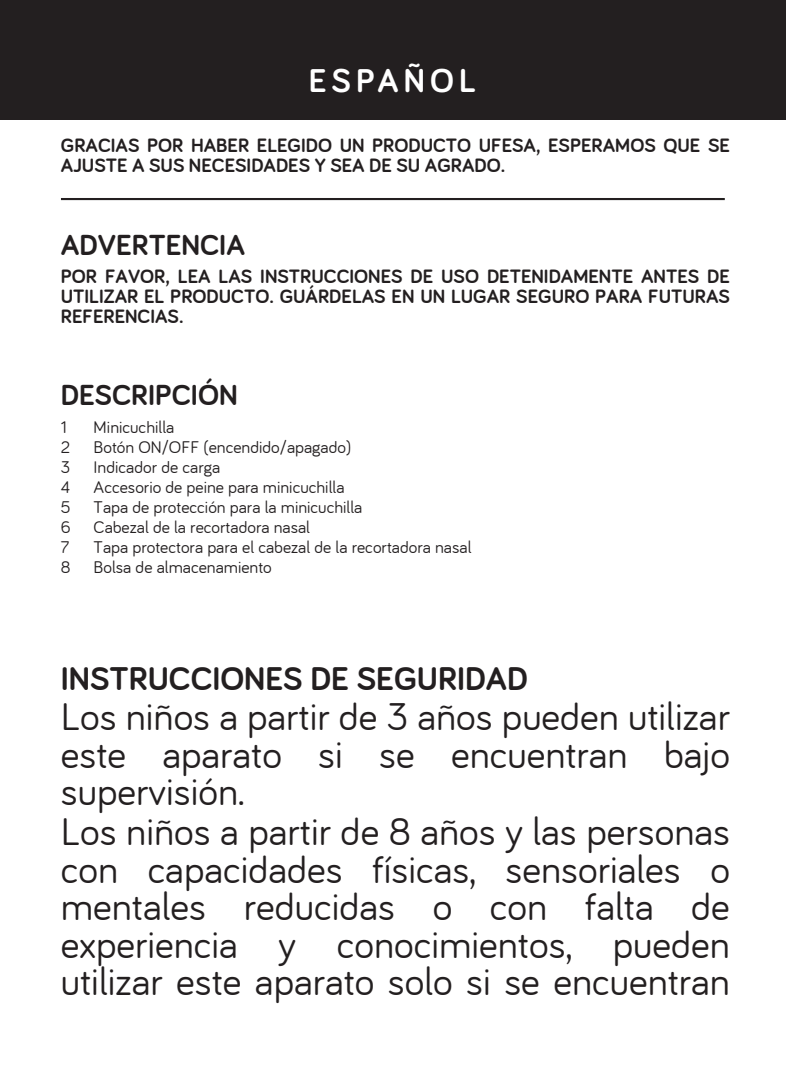
<style>
.page{position:relative;width:787px;height:1092px;background:#fff}
.page>*{position:absolute;margin:0;border:0;box-sizing:border-box;transform-origin:0 0}
.t1{font:40px/37.8px "Bariol";color:#231f20}
.t2{font:700 34px "Bariol";color:#231f20}
.t3{font:700 34px "Bariol";letter-spacing:.15em;color:#fff}
.t4{font:700 30px "Bariol";color:#231f20}
.t5{font:700 20px/20px "Bariol";color:#231f20}
.t6{font:17.5px "Bariol";color:#231f20}
</style>
<div class="page">
<div style="left:0;top:0;width:785px;height:119px;background:#231f20"></div>
<hr style="left:61px;top:198px;width:663px;height:2px;background:#231f20">
<p class="t3" style="left:309px;top:58px;width:169px">ESPAÑOL</p>
<p class="t5" style="left:61px;top:136px;width:670px">GRACIAS POR HABER ELEGIDO UN PRODUCTO UFESA, ESPERAMOS QUE SE<br>AJUSTE A SUS NECESIDADES Y SEA DE SU AGRADO.</p>
<p class="t4" style="left:61px;top:228px;width:186px">ADVERTENCIA</p>
<p class="t5" style="left:61px;top:266px;width:670px;text-align:justify">POR FAVOR, LEA LAS INSTRUCCIONES DE USO DETENIDAMENTE ANTES DE UTILIZAR EL PRODUCTO. GUÁRDELAS EN UN LUGAR SEGURO PARA FUTURAS REFERENCIAS.</p>
<p class="t4" style="left:61px;top:378px;width:178px">DESCRIPCIÓN</p>
<p class="t6" style="left:61px;top:417px;width:8px">1</p>
<p class="t6" style="left:94px;top:417px;width:82px">Minicuchilla</p>
<p class="t6" style="left:61px;top:437px;width:11px">2</p>
<p class="t6" style="left:94px;top:437px;width:259px">Botón ON/OFF (encendido/apagado)</p>
<p class="t6" style="left:61px;top:457px;width:11px">3</p>
<p class="t6" style="left:94px;top:457px;width:128px">Indicador de carga</p>
<p class="t6" style="left:61px;top:477px;width:11px">4</p>
<p class="t6" style="left:94px;top:477px;width:252px">Accesorio de peine para minicuchilla</p>
<p class="t6" style="left:61px;top:497px;width:11px">5</p>
<p class="t6" style="left:94px;top:497px;width:270px">Tapa de protección para la minicuchilla</p>
<p class="t6" style="left:61px;top:517px;width:11px">6</p>
<p class="t6" style="left:94px;top:517px;width:218px">Cabezal de la recortadora nasal</p>
<p class="t6" style="left:61px;top:537px;width:10px">7</p>
<p class="t6" style="left:94px;top:537px;width:379px">Tapa protectora para el cabezal de la recortadora nasal</p>
<p class="t6" style="left:61px;top:557px;width:11px">8</p>
<p class="t6" style="left:94px;top:557px;width:180px">Bolsa de almacenamiento</p>
<p class="t2" style="left:61px;top:659px;width:468px">INSTRUCCIONES DE SEGURIDAD</p>
<p class="t1" style="left:61px;top:698px;width:670px">Los niños a partir de 3 años pueden utilizar este aparato si se encuentran bajo supervisión.<br>Los niños a partir de 8 años y las personas con capacidades físicas, sensoriales o mentales reducidas o con falta de experiencia y conocimientos, pueden utilizar este aparato solo si se encuentran</p>
</div>
